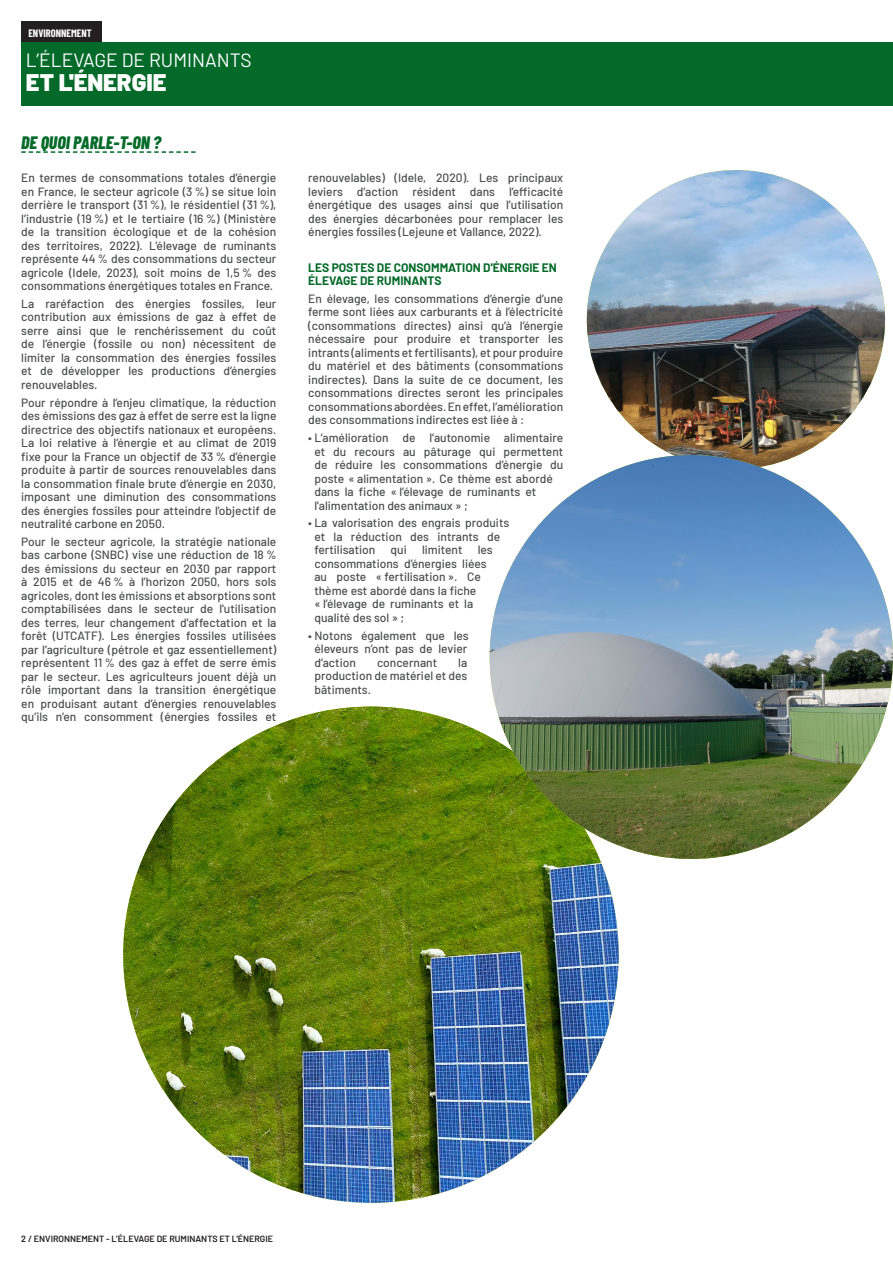
<style>
.page{position:relative;width:893px;height:1263px;background:#fff}
.page>*{position:absolute;margin:0;border:0;box-sizing:border-box;transform-origin:0 0}
.t1{font:900 24px "Barlow";color:#fff}
.t2{font:19.2px "Barlow";color:#fff}
.t3{font:italic 800 18px "Barlow Condensed";color:#046a29}
.t4{font:500 12px/13.5px "Barlow";color:#4b4c4d;text-align:justify}
.t5{font:700 12px/13.5px "Barlow";color:#046a29}
.t6{font:700 10.5px "Barlow Condensed";color:#fff}
.t7{font:600 9px "Barlow";color:#231f20}
</style>
<div class="page">
<img style="left:123px;top:706px;width:496px;height:497px;border-radius:248px">
<div style="left:21px;top:21px;width:81px;height:22px;background:#231f20"></div>
<svg style="left:21px;top:151px;width:175px;height:2px"></svg>
<div style="left:21px;top:43px;width:872px;height:63px;background:#046a29"></div>
<img style="left:587px;top:170px;width:298px;height:299px;border-radius:149px">
<img style="left:490px;top:455px;width:403px;height:404px;border-radius:202px">
<p class="t6" style="left:28px;top:26px;width:65px">ENVIRONNEMENT</p>
<p class="t2" style="left:26px;top:46px;width:227px">L’ÉLEVAGE DE RUMINANTS</p>
<p class="t1" style="left:26px;top:64px;width:142px">ET L'ÉNERGIE</p>
<p class="t3" style="left:21px;top:129px;width:142px">DE QUOI PARLE-T-ON ?</p>
<p class="t4" style="left:21px;top:170px;width:257px">En termes de consommations totales d’énergie en France, le secteur agricole (3 %) se situe loin derrière le transport (31 %), le résidentiel (31 %), l’industrie (19 %) et le tertiaire (16 %) (Ministère de la transition écologique et de la cohésion des territoires, 2022). L’élevage de ruminants représente 44 % des consommations du secteur agricole (Idele, 2023), soit moins de 1,5 % des consommations énergétiques totales en France.</p>
<p class="t4" style="left:21px;top:296px;width:257px">La raréfaction des énergies fossiles, leur contribution aux émissions de gaz à effet de serre ainsi que le renchérissement du coût de l’énergie (fossile ou non) nécessitent de limiter la consommation des énergies fossiles et de développer les productions d’énergies renouvelables.</p>
<p class="t4" style="left:21px;top:395px;width:257px">Pour répondre à l’enjeu climatique, la réduction des émissions des gaz à effet de serre est la ligne directrice des objectifs nationaux et européens.<br>La loi relative à l’énergie et au climat de 2019 fixe pour la France un objectif de 33 % d’énergie produite à partir de sources renouvelables dans la consommation finale brute d’énergie en 2030, imposant une diminution des consommations des énergies fossiles pour atteindre l’objectif de neutralité carbone en 2050.</p>
<p class="t4" style="left:21px;top:534px;width:257px">Pour le secteur agricole, la stratégie nationale bas carbone (SNBC) vise une réduction de 18 % des émissions du secteur en 2030 par rapport à 2015 et de 46 % à l’horizon 2050, hors sols agricoles, dont les émissions et absorptions sont comptabilisées dans le secteur de l'utilisation des terres, leur changement d'affectation et la forêt (UTCATF). Les énergies fossiles utilisées par l’agriculture (pétrole et gaz essentiellement) représentent 11 % des gaz à effet de serre émis par le secteur. Les agriculteurs jouent déjà un rôle important dans la transition énergétique en produisant autant d’énergies renouvelables qu’ils n’en consomment (énergies fossiles et</p>
<p class="t4" style="left:308px;top:170px;width:257px">renouvelables) (Idele, 2020). Les principaux leviers d’action résident dans l’efficacité énergétique des usages ainsi que l’utilisation des énergies décarbonées pour remplacer les énergies fossiles (Lejeune et Vallance, 2022).</p>
<p class="t5" style="left:308px;top:260px;width:250px">LES POSTES DE CONSOMMATION D'ÉNERGIE EN<br>ÉLEVAGE DE RUMINANTS</p>
<p class="t4" style="left:308px;top:291px;width:257px">En élevage, les consommations d’énergie d’une ferme sont liées aux carburants et à l’électricité (consommations directes) ainsi qu’à l’énergie nécessaire pour produire et transporter les intrants (aliments et fertilisants), et pour produire du matériel et des bâtiments (consommations indirectes). Dans la suite de ce document, les consommations directes seront les principales consommations abordées. En effet, l’amélioration des consommations indirectes est liée à :</p>
<p class="t4" style="left:314px;top:430px;width:250px;text-align:left;text-indent:-6px">• L’amélioration de l’autonomie alimentaire et du recours au pâturage qui permettent de réduire les consommations d’énergie du poste « alimentation ». Ce thème est abordé dans la fiche « l’élevage de ruminants et l'alimentation des animaux » ;</p>
<p class="t4" style="left:314px;top:515px;width:196px;text-align:left;text-indent:-6px">• La valorisation des engrais produits et la réduction des intrants de fertilisation</p>
<p class="t4" style="left:391px;top:542px;width:18px">qui</p>
<p class="t4" style="left:422px;top:542px;width:42px">limitent</p>
<p class="t4" style="left:314px;top:542px;width:180px;text-align:left;text-indent:163px">les consommations d’énergies liées au poste « fertilisation ». Ce thème est abordé dans la fiche<br>« l’élevage de ruminants et la qualité des sol » ;</p>
<p class="t4" style="left:314px;top:628px;width:156px;text-align:left;text-indent:-6px">• Notons également que les éleveurs n’ont pas de levier d’action</p>
<p class="t4" style="left:314px;top:655px;width:154px;text-indent:144px">la production de matériel et des bâtiments.</p>
<p class="t4" style="left:377px;top:655px;width:62px">concernant</p>
<p class="t7" style="left:21px;top:1232px;width:253px">2 / ENVIRONNEMENT - L’ÉLEVAGE DE RUMINANTS ET L'ÉNERGIE</p>
</div>
